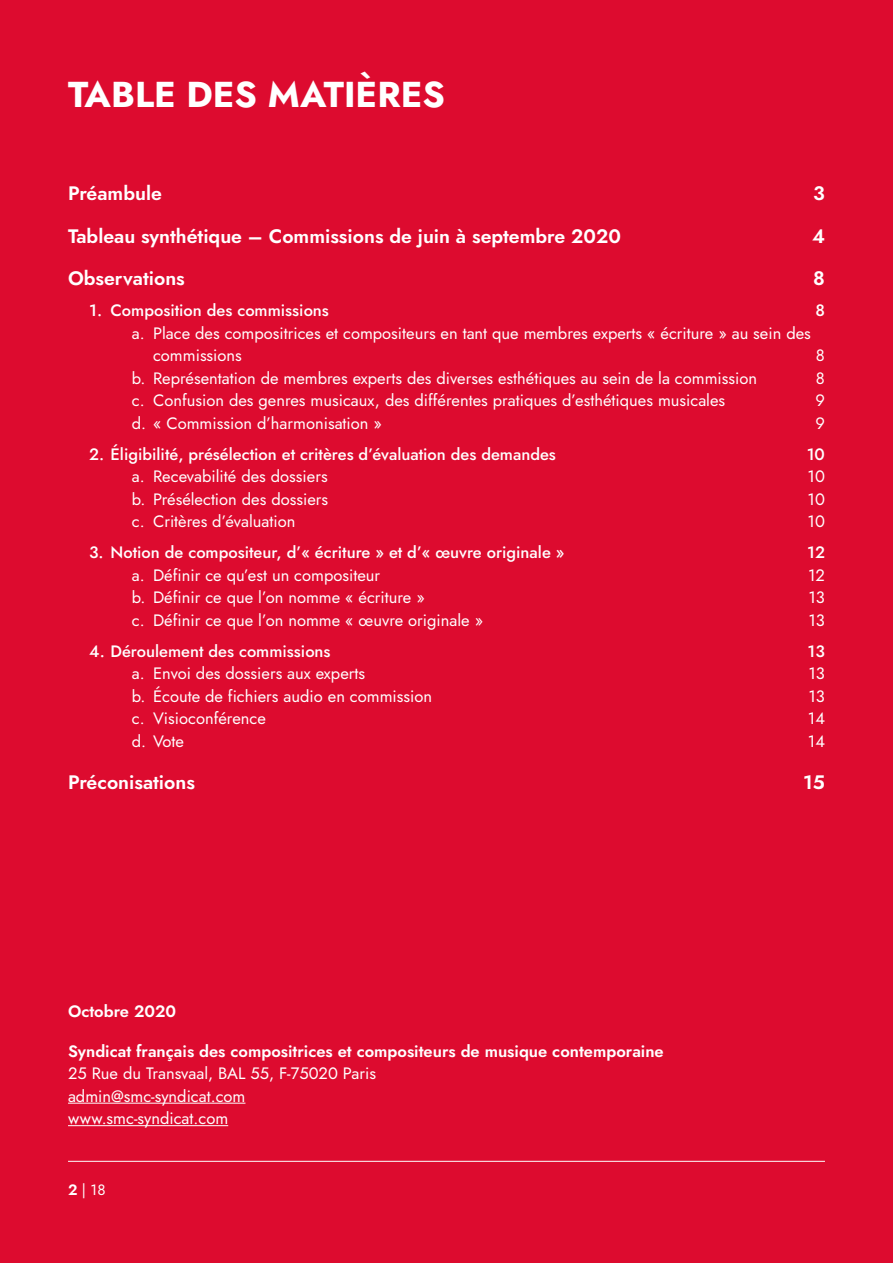
<style>
.page{position:relative;width:893px;height:1263px;background:#dd0b2f}
.page>*{position:absolute;margin:0;border:0;box-sizing:border-box;transform-origin:0 0}
.Grand_titre{font:700 36px "Jost";color:#fff}
.t1{font:19.5px "Jost Semi";color:#fff}
.t2{font:16.5px/22.5px "Jost";color:#fff}
.t3{font:500 16.5px "Jost";color:#fff}
.t4{font:16.5px "Jost Semi";color:#fff}
.t5{font:15px "Jost";color:#fff}
.s1{font-family:"Jost Semi"}
</style>
<div class="page">
<hr style="left:68px;top:1161px;width:757px;height:1px;background:#fff">
<hr style="left:68px;top:1103px;width:177px;height:1px;background:#fff">
<hr style="left:68px;top:1125px;width:160px;height:1px;background:#fff">
<p class="Grand_titre" style="left:68px;top:69px;width:378px">TABLE DES MATIÈRES</p>
<p class="t1" style="left:68px;top:180px;width:95px">Préambule</p>
<p class="t1" style="left:813px;top:180px;width:13px">3</p>
<p class="t1" style="left:68px;top:222px;width:554px">Tableau synthétique – Commissions de juin à septembre 2020</p>
<p class="t1" style="left:812px;top:222px;width:14px">4</p>
<p class="t1" style="left:68px;top:265px;width:118px">Observations</p>
<p class="t1" style="left:813px;top:265px;width:13px">8</p>
<p class="t3" style="left:89px;top:299px;width:241px">1. Composition des commissions</p>
<p class="t3" style="left:815px;top:299px;width:11px">8</p>
<p class="t2" style="left:153px;top:322px;width:659px;text-indent:-21px">a. Place des compositrices et compositeurs en tant que membres experts « écriture » au sein des commissions</p>
<p class="t2" style="left:816px;top:344px;width:11px">8</p>
<p class="t2" style="left:132px;top:367px;width:627px">b. Représentation de membres experts des diverses esthétiques au sein de la commission</p>
<p class="t2" style="left:816px;top:367px;width:11px">8</p>
<p class="t2" style="left:132px;top:389px;width:595px">c. Confusion des genres musicaux, des différentes pratiques d’esthétiques musicales</p>
<p class="t2" style="left:815px;top:389px;width:11px">9</p>
<p class="t2" style="left:132px;top:412px;width:252px">d. « Commission d’harmonisation »</p>
<p class="t2" style="left:815px;top:412px;width:11px">9</p>
<p class="t3" style="left:89px;top:443px;width:468px">2. Éligibilité, présélection et critères d’évaluation des demandes</p>
<p class="t3" style="left:807px;top:443px;width:20px">10</p>
<p class="t2" style="left:132px;top:465px;width:197px">a. Recevabilité des dossiers</p>
<p class="t2" style="left:808px;top:465px;width:19px">10</p>
<p class="t2" style="left:132px;top:488px;width:198px">b. Présélection des dossiers</p>
<p class="t2" style="left:808px;top:488px;width:19px">10</p>
<p class="t2" style="left:132px;top:510px;width:165px">c. Critères d’évaluation</p>
<p class="t2" style="left:808px;top:510px;width:19px">10</p>
<p class="t3" style="left:89px;top:541px;width:477px">3. Notion de compositeur, d’« écriture » et d’« œuvre originale »</p>
<p class="t3" style="left:807px;top:541px;width:19px">12</p>
<p class="t2" style="left:132px;top:564px;width:250px">a. Définir ce qu’est un compositeur</p>
<p class="t2" style="left:808px;top:564px;width:18px">12</p>
<p class="t2" style="left:132px;top:586px;width:294px">b. Définir ce que l’on nomme « écriture »</p>
<p class="t2" style="left:808px;top:586px;width:18px">13</p>
<p class="t2" style="left:132px;top:609px;width:353px">c. Définir ce que l’on nomme « œuvre originale »</p>
<p class="t2" style="left:808px;top:609px;width:18px">13</p>
<p class="t3" style="left:89px;top:640px;width:243px">4. Déroulement des commissions</p>
<p class="t3" style="left:808px;top:640px;width:19px">13</p>
<p class="t2" style="left:132px;top:662px;width:235px">a. Envoi des dossiers aux experts</p>
<p class="t2" style="left:808px;top:662px;width:18px">13</p>
<p class="t2" style="left:132px;top:685px;width:302px">b. Écoute de fichiers audio en commission</p>
<p class="t2" style="left:808px;top:685px;width:18px">13</p>
<p class="t2" style="left:132px;top:707px;width:136px">c. Visioconférence</p>
<p class="t2" style="left:808px;top:707px;width:19px">14</p>
<p class="t2" style="left:132px;top:730px;width:54px">d. Vote</p>
<p class="t2" style="left:808px;top:730px;width:19px">14</p>
<p class="t1" style="left:68px;top:769px;width:128px">Préconisations</p>
<p class="t1" style="left:803px;top:769px;width:23px">15</p>
<p class="t4" style="left:68px;top:1000px;width:109px">Octobre 2020</p>
<p class="t4" style="left:68px;top:1039px;width:597px">Syndicat français des compositrices et compositeurs de musique contemporaine</p>
<p class="t2" style="left:68px;top:1062px;width:309px">25 Rue du Transvaal, BAL 55, F-75020 Paris</p>
<p class="t2" style="left:68px;top:1085px;width:179px">admin@smc-syndicat.com</p>
<p class="t2" style="left:68px;top:1107px;width:162px">www.smc-syndicat.com</p>
<p class="t5" style="left:68px;top:1179px;width:39px"><span class="s1">2</span> | 18</p>
</div>
